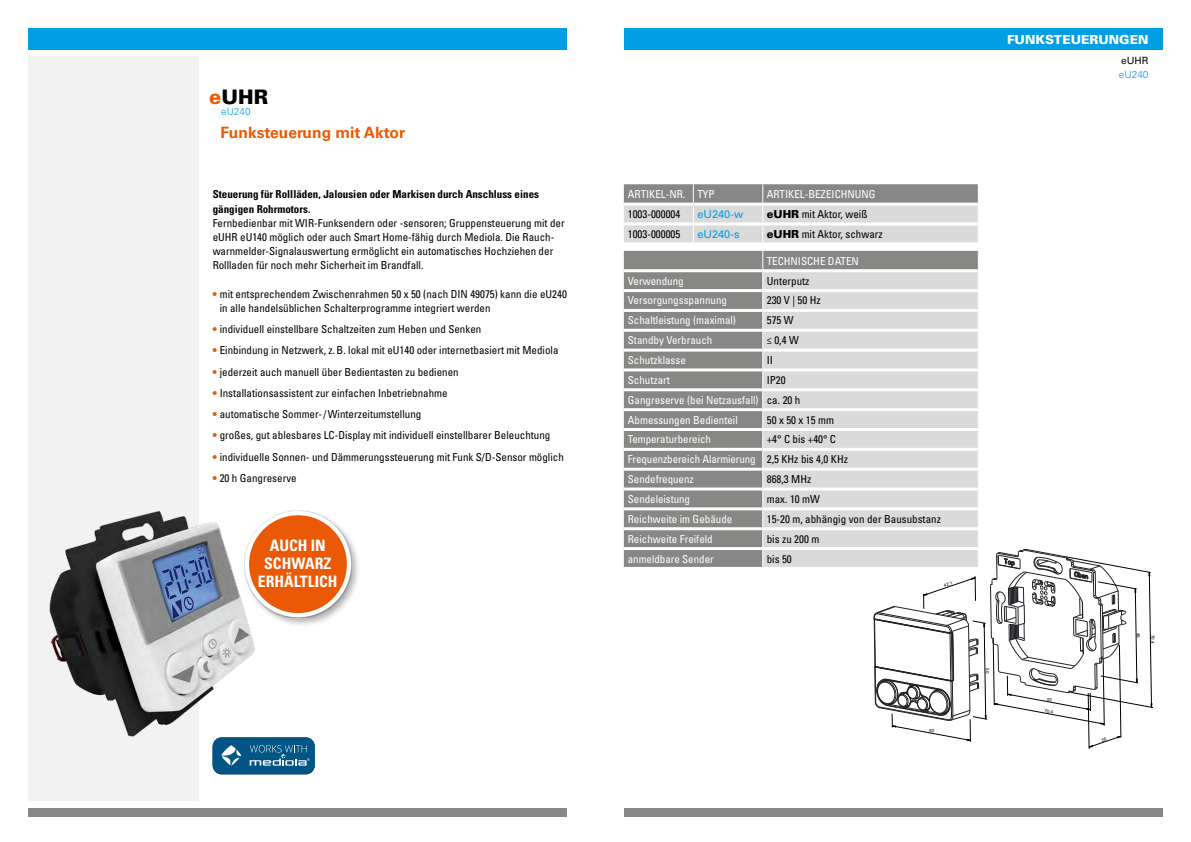
<style>
.page{position:relative;width:1191px;height:842px;background:#fff}
.page>*{position:absolute;margin:0;border:0;box-sizing:border-box;transform-origin:0 0}
.t1{font:900 20px "Univers LT Std";color:#000}
.t2{font:700 condensed 15.8px/18px "Univers LT Std";color:#fff;text-align:center}
.t3{font:700 15.6px "Univers LT Std";color:#ea5a06}
.t4{font:900 12.5px "Univers LT Std";color:#fff}
.t5{font:condensed 11px/14.2px "Univers LT Std";color:#000}
.t6{font:condensed 11px/19.8px "Univers LT Std";color:#fff}
.t7{font:700 condensed 11px/14.2px "Univers LT Std";color:#000}
.t8{font:11px "Univers LT Std";color:#009ee3}
.t9{font:300 10px "Univers LT Std";color:#009ee3}
.t10{font:10px "Univers LT Std";color:#000}
.t11{font:4.5px "Arial";color:#000}
.s1{color:#ea5a06}
.s2{font-stretch:normal;color:#ea5a06}
.s3{font-weight:900;font-stretch:normal}
.s4{color:#000}
</style>
<div class="page">
<div style="left:28px;top:808px;width:539px;height:8px;background:#878786"></div>
<div style="left:28px;top:28px;width:539px;height:22px;background:#009ee3"></div>
<div style="left:28px;top:57px;width:170px;height:744px;background:#f2f2f2"></div>
<img style="left:49px;top:411px;width:261px;height:355px">
<svg style="left:213px;top:737px;width:102px;height:36px"></svg>
<div style="left:213px;top:738px;width:102px;height:36px;background:#005584;border-radius:9px"></div>
<svg style="left:221px;top:745px;width:20px;height:21px"></svg>
<svg style="left:250px;top:745px;width:60px;height:21px"></svg>
<div style="left:243px;top:509px;width:118px;height:118px;background:#000;opacity:.3"></div>
<div style="left:244px;top:510px;width:108px;height:108px;background:#000;opacity:.3"></div>
<div style="left:245px;top:511px;width:106px;height:106px;background:#fff;border-radius:50%"></div>
<div style="left:249px;top:515px;width:98px;height:98px;background:#ea5a06;border-radius:50%"></div>
<div style="left:624px;top:808px;width:538px;height:8px;background:#878786"></div>
<div style="left:624px;top:28px;width:538px;height:22px;background:#009ee3"></div>
<div style="left:624px;top:251px;width:249px;height:316px;background:#878786"></div>
<div style="left:763px;top:272px;width:110px;height:295px;background:#dadada"></div>
<svg style="left:762px;top:251px;width:1px;height:316px"></svg>
<hr style="left:624px;top:269px;width:139px;height:3px;background:#fff">
<hr style="left:763px;top:269px;width:214px;height:3px;background:#fff">
<hr style="left:624px;top:289px;width:139px;height:3px;background:#fff">
<hr style="left:763px;top:289px;width:214px;height:3px;background:#fff">
<hr style="left:624px;top:309px;width:139px;height:3px;background:#fff">
<hr style="left:763px;top:309px;width:214px;height:3px;background:#fff">
<hr style="left:624px;top:329px;width:139px;height:3px;background:#fff">
<hr style="left:763px;top:329px;width:214px;height:3px;background:#fff">
<hr style="left:624px;top:349px;width:139px;height:3px;background:#fff">
<hr style="left:763px;top:349px;width:214px;height:3px;background:#fff">
<hr style="left:624px;top:368px;width:139px;height:3px;background:#fff">
<hr style="left:763px;top:368px;width:214px;height:3px;background:#fff">
<hr style="left:624px;top:388px;width:139px;height:3px;background:#fff">
<hr style="left:763px;top:388px;width:214px;height:3px;background:#fff">
<hr style="left:624px;top:408px;width:139px;height:3px;background:#fff">
<hr style="left:763px;top:408px;width:214px;height:3px;background:#fff">
<hr style="left:624px;top:428px;width:139px;height:3px;background:#fff">
<hr style="left:763px;top:428px;width:214px;height:3px;background:#fff">
<hr style="left:624px;top:448px;width:139px;height:3px;background:#fff">
<hr style="left:763px;top:448px;width:214px;height:3px;background:#fff">
<hr style="left:624px;top:468px;width:139px;height:3px;background:#fff">
<hr style="left:763px;top:468px;width:214px;height:3px;background:#fff">
<hr style="left:624px;top:487px;width:139px;height:3px;background:#fff">
<hr style="left:763px;top:487px;width:214px;height:3px;background:#fff">
<hr style="left:624px;top:507px;width:139px;height:3px;background:#fff">
<hr style="left:763px;top:507px;width:214px;height:3px;background:#fff">
<hr style="left:624px;top:527px;width:139px;height:3px;background:#fff">
<hr style="left:763px;top:527px;width:214px;height:3px;background:#fff">
<hr style="left:624px;top:547px;width:139px;height:3px;background:#fff">
<hr style="left:763px;top:547px;width:214px;height:3px;background:#fff">
<svg style="left:624px;top:184px;width:354px;height:58px;background:#bdbdbd"></svg>
<hr style="left:624px;top:203px;width:69px;height:3px;background:#fff">
<hr style="left:693px;top:203px;width:70px;height:3px;background:#fff">
<hr style="left:763px;top:203px;width:214px;height:3px;background:#fff">
<hr style="left:624px;top:222px;width:69px;height:3px;background:#fff">
<hr style="left:693px;top:222px;width:70px;height:3px;background:#fff">
<hr style="left:763px;top:222px;width:214px;height:3px;background:#fff">
<svg style="left:873px;top:251px;width:280px;height:498px"></svg>
<h1 class="t1" style="left:209px;top:84px;width:61px"><span class="s1">e</span>UHR</h1>
<p class="t9" style="left:221px;top:106px;width:31px">eU240</p>
<h3 class="t3" style="left:221px;top:123px;width:186px">Funksteuerung mit Aktor</h3>
<p class="t7" style="left:213px;top:187px;width:328px">Steuerung für Rollläden, Jalousien oder Markisen durch Anschluss eines gängigen Rohrmotors.</p>
<p class="t5" style="left:213px;top:216px;width:353px">Fernbedienbar mit WIR-Funksendern oder -sensoren; Gruppensteuerung mit der eUHR eU140 möglich oder auch Smart Home-fähig durch Mediola. Die Rauch&shy;warnmelder-Signalauswertung ermöglicht ein automatisches Hochziehen der Rollladen für noch mehr Sicherheit im Brandfall.</p>
<p class="t5" style="left:220px;top:286px;width:348px;text-indent:-7px"><span class="s2">•</span> mit entsprechendem Zwischenrahmen 50 x 50 (nach DIN 49075) kann die eU240 in alle handelsüblichen Schalterprogramme integriert werden</p>
<p class="t5" style="left:213px;top:322px;width:270px"><span class="s2">•</span> individuell einstellbare Schaltzeiten zum Heben und Senken</p>
<p class="t5" style="left:213px;top:343px;width:347px"><span class="s2">•</span> Einbindung in Netzwerk, z.B. lokal mit eU140 oder internetbasiert mit Mediola</p>
<p class="t5" style="left:213px;top:364px;width:247px"><span class="s2">•</span> jederzeit auch manuell über Bedientasten zu bedienen</p>
<p class="t5" style="left:213px;top:386px;width:236px"><span class="s2">•</span> Installationsassistent zur einfachen Inbetriebnahme</p>
<p class="t5" style="left:213px;top:407px;width:210px"><span class="s2">•</span> automatische Sommer-/Winterzeitumstellung</p>
<p class="t5" style="left:213px;top:428px;width:339px"><span class="s2">•</span> großes, gut ablesbares LC-Display mit individuell einstellbarer Beleuchtung</p>
<p class="t5" style="left:213px;top:449px;width:353px"><span class="s2">•</span> individuelle Sonnen- und Dämmerungssteuerung mit Funk S/D-Sensor möglich</p>
<p class="t5" style="left:213px;top:471px;width:86px"><span class="s2">•</span> 20 h Gangreserve</p>
<h2 class="t2" style="left:258px;top:536px;width:81px">AUCH IN<br>SCHWARZ<br>ERHÄLTLICH</h2>
<p class="t6" style="left:628px;top:184px;width:88px">ARTIKEL-NR. TYP</p>
<p class="t6" style="left:767px;top:184px;width:110px">ARTIKEL-BEZEICHNUNG</p>
<p class="t5" style="left:628px;top:207px;width:54px">1003-000004</p>
<p class="t8" style="left:697px;top:208px;width:47px">eU240-w</p>
<p class="t5" style="left:767px;top:207px;width:102px"><span class="s3">eUHR</span> mit Aktor, weiß</p>
<p class="t5" style="left:628px;top:227px;width:54px">1003-000005</p>
<p class="t8" style="left:697px;top:227px;width:44px">eU240-s</p>
<p class="t5" style="left:767px;top:227px;width:117px"><span class="s3">eUHR</span> mit Aktor, schwarz</p>
<p class="t6" style="left:767px;top:251px;width:94px">TECHNISCHE DATEN</p>
<p class="t6" style="left:628px;top:271px;width:57px">Verwendung</p>
<p class="t5" style="left:767px;top:273px;width:44px">Unterputz</p>
<p class="t6" style="left:628px;top:290px;width:101px">Versorgungsspannung</p>
<p class="t5" style="left:767px;top:293px;width:56px">230 V | 50 Hz</p>
<p class="t6" style="left:628px;top:310px;width:110px">Schaltleistung (maximal)</p>
<p class="t5" style="left:767px;top:313px;width:28px">575 W</p>
<p class="t6" style="left:628px;top:330px;width:86px">Standby Verbrauch</p>
<p class="t5" style="left:767px;top:333px;width:33px">≤ 0,4 W</p>
<p class="t6" style="left:628px;top:350px;width:60px">Schutzklasse</p>
<p class="t5" style="left:767px;top:353px;width:8px">II</p>
<p class="t6" style="left:628px;top:370px;width:44px">Schutzart</p>
<p class="t6" style="left:628px;top:370px;width:174px;text-indent:139px"><span class="s4">IP20<br></span>Gangreserve (bei Netzausfall) <span class="s4">ca. 20 h<br></span>Abmessungen Bedienteil</p>
<p class="t5" style="left:767px;top:412px;width:69px">50 x 50 x 15 mm</p>
<p class="t6" style="left:628px;top:429px;width:222px;text-indent:139px"><span class="s4">+4° C bis +40° C<br></span>Frequenzbereich Alarmierung <span class="s4">2,5 KHz bis 4,0 KHz<br></span>Sendefrequenz</p>
<p class="t6" style="left:628px;top:429px;width:85px">Temperaturbereich</p>
<p class="t5" style="left:767px;top:472px;width:46px">868,3 MHz</p>
<p class="t6" style="left:628px;top:489px;width:64px">Sendeleistung</p>
<p class="t5" style="left:767px;top:492px;width:55px">max. 10 mW</p>
<p class="t6" style="left:628px;top:509px;width:106px">Reichweite im Gebäude</p>
<p class="t5" style="left:767px;top:512px;width:176px">15-20 m, abhängig von der Bausubstanz</p>
<p class="t6" style="left:628px;top:529px;width:86px">Reichweite Freifeld</p>
<p class="t5" style="left:767px;top:531px;width:54px">bis zu 200 m</p>
<p class="t6" style="left:628px;top:548px;width:87px">anmeldbare Sender</p>
<p class="t5" style="left:767px;top:551px;width:27px">bis 50</p>
<p class="t11" style="left:943px;top:583px;width:10px;rotate:-19deg">42.1</p>
<p class="t4" style="left:1007px;top:31px;width:143px">FUNKSTEUERUNGEN</p>
<p class="t10" style="left:1121px;top:54px;width:29px">eUHR</p>
<p class="t9" style="left:1119px;top:68px;width:31px">eU240</p>
<p class="t11" style="left:1045px;top:708px;width:10px;rotate:11deg">70.4</p>
<p class="t11" style="left:1155px;top:635px;width:10px;rotate:89deg">70.4</p>
</div>
